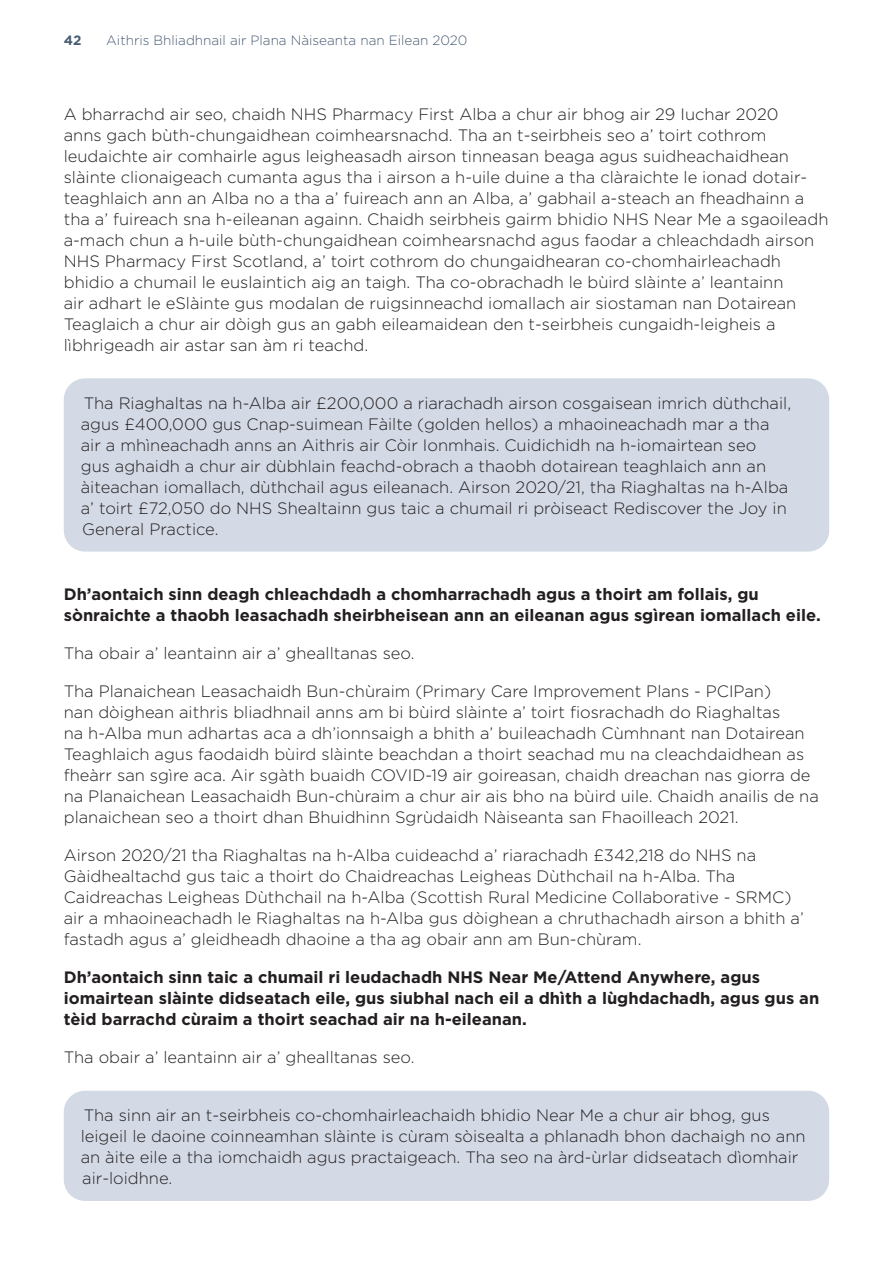
<style>
.page{position:relative;width:893px;height:1263px;background:#fff}
.page>*{position:absolute;margin:0;border:0;box-sizing:border-box;transform-origin:0 0}
.Body_Txt{font:300 16.5px/21px "Gotham";color:#231f20}
.Body_Txt-2{font:700 16.5px/21px "Gotham";color:#231f20}
.t1{font:300 13.5px "Gotham";color:#4a5d75}
.t2{font:700 13.5px "Gotham";color:#4a5d75}
</style>
<div class="page">
<div style="left:64px;top:378px;width:765px;height:174px;background:#d3d9e5;border-radius:21px"></div>
<div style="left:64px;top:1091px;width:765px;height:110px;background:#d3d9e5;border-radius:21px"></div>
<p class="t2" style="left:64px;top:31px;width:19px">42</p>
<p class="t1" style="left:106px;top:32px;width:363px">Aithris Bhliadhnail air Plana Nàiseanta nan Eilean 2020</p>
<p class="Body_Txt" style="left:64px;top:103px;width:766px">A bharrachd air seo, chaidh NHS Pharmacy First Alba a chur air bhog air 29 Iuchar 2020<br>anns gach bùth-chungaidhean coimhearsnachd. Tha an t-seirbheis seo a’ toirt cothrom leudaichte air comhairle agus leigheasadh airson tinneasan beaga agus suidheachaidhean slàinte clionaigeach cumanta agus tha i airson a h-uile duine a tha clàraichte le ionad dotair&shy;teaghlaich ann an Alba no a tha a’ fuireach ann an Alba, a’ gabhail a-steach an fheadhainn a tha a’ fuireach sna h-eileanan againn. Chaidh seirbheis gairm bhidio NHS Near Me a sgaoileadh a-mach chun a h-uile bùth-chungaidhean coimhearsnachd agus faodar a chleachdadh airson NHS Pharmacy First Scotland, a’ toirt cothrom do chungaidhearan co-chomhairleachadh bhidio a chumail le euslaintich aig an taigh. Tha co-obrachadh le bùird slàinte a’ leantainn<br>air adhart le eSlàinte gus modalan de ruigsinneachd iomallach air siostaman nan Dotairean Teaglaich a chur air dòigh gus an gabh eileamaidean den t-seirbheis cungaidh-leigheis a lìbhrigeadh air astar san àm ri teachd.</p>
<p class="Body_Txt" style="left:81px;top:392px;width:712px">Tha Riaghaltas na h-Alba air £200,000 a riarachadh airson cosgaisean imrich dùthchail, agus £400,000 gus Cnap-suimean Fàilte (golden hellos) a mhaoineachadh mar a tha air a mhìneachadh anns an Aithris air Còir Ionmhais. Cuidichidh na h-iomairtean seo<br>gus aghaidh a chur air dùbhlain feachd-obrach a thaobh dotairean teaghlaich ann an àiteachan iomallach, dùthchail agus eileanach. Airson 2020/21, tha Riaghaltas na h-Alba a’ toirt £72,050 do NHS Shealtainn gus taic a chumail ri pròiseact Rediscover the Joy in General Practice.</p>
<p class="Body_Txt-2" style="left:64px;top:583px;width:758px">Dh’aontaich sinn deagh chleachdadh a chomharrachadh agus a thoirt am follais, gu sònraichte a thaobh leasachadh sheirbheisean ann an eileanan agus sgìrean iomallach eile.</p>
<p class="Body_Txt" style="left:64px;top:642px;width:352px">Tha obair a’ leantainn air a’ ghealltanas seo.</p>
<p class="Body_Txt" style="left:64px;top:680px;width:757px">Tha Planaichean Leasachaidh Bun-chùraim (Primary Care Improvement Plans - PCIPan)<br>nan dòighean aithris bliadhnail anns am bi bùird slàinte a’ toirt fiosrachadh do Riaghaltas<br>na h-Alba mun adhartas aca a dh’ionnsaigh a bhith a’ buileachadh Cùmhnant nan Dotairean Teaghlaich agus faodaidh bùird slàinte beachdan a thoirt seachad mu na cleachdaidhean as fheàrr san sgìre aca. Air sgàth buaidh COVID-19 air goireasan, chaidh dreachan nas giorra de na Planaichean Leasachaidh Bun-chùraim a chur air ais bho na bùird uile. Chaidh anailis de na planaichean seo a thoirt dhan Bhuidhinn Sgrùdaidh Nàiseanta san Fhaoilleach 2021.</p>
<p class="Body_Txt" style="left:64px;top:844px;width:742px">Airson 2020/21 tha Riaghaltas na h-Alba cuideachd a’ riarachadh £342,218 do NHS na Gàidhealtachd gus taic a thoirt do Chaidreachas Leigheas Dùthchail na h-Alba. Tha Caidreachas Leigheas Dùthchail na h-Alba (Scottish Rural Medicine Collaborative - SRMC) air a mhaoineachadh le Riaghaltas na h-Alba gus dòighean a chruthachadh airson a bhith a’ fastadh agus a’ gleidheadh dhaoine a tha ag obair ann am Bun-chùram.</p>
<p class="Body_Txt-2" style="left:64px;top:966px;width:757px">Dh’aontaich sinn taic a chumail ri leudachadh NHS Near Me/Attend Anywhere, agus iomairtean slàinte didseatach eile, gus siubhal nach eil a dhìth a lùghdachadh, agus gus an tèid barrachd cùraim a thoirt seachad air na h-eileanan.</p>
<p class="Body_Txt" style="left:64px;top:1046px;width:352px">Tha obair a’ leantainn air a’ ghealltanas seo.</p>
<p class="Body_Txt" style="left:81px;top:1104px;width:726px">Tha sinn air an t-seirbheis co-chomhairleachaidh bhidio Near Me a chur air bhog, gus leigeil le daoine coinneamhan slàinte is cùram sòisealta a phlanadh bhon dachaigh no ann an àite eile a tha iomchaidh agus practaigeach. Tha seo na àrd-ùrlar didseatach dìomhair air-loidhne.</p>
</div>
